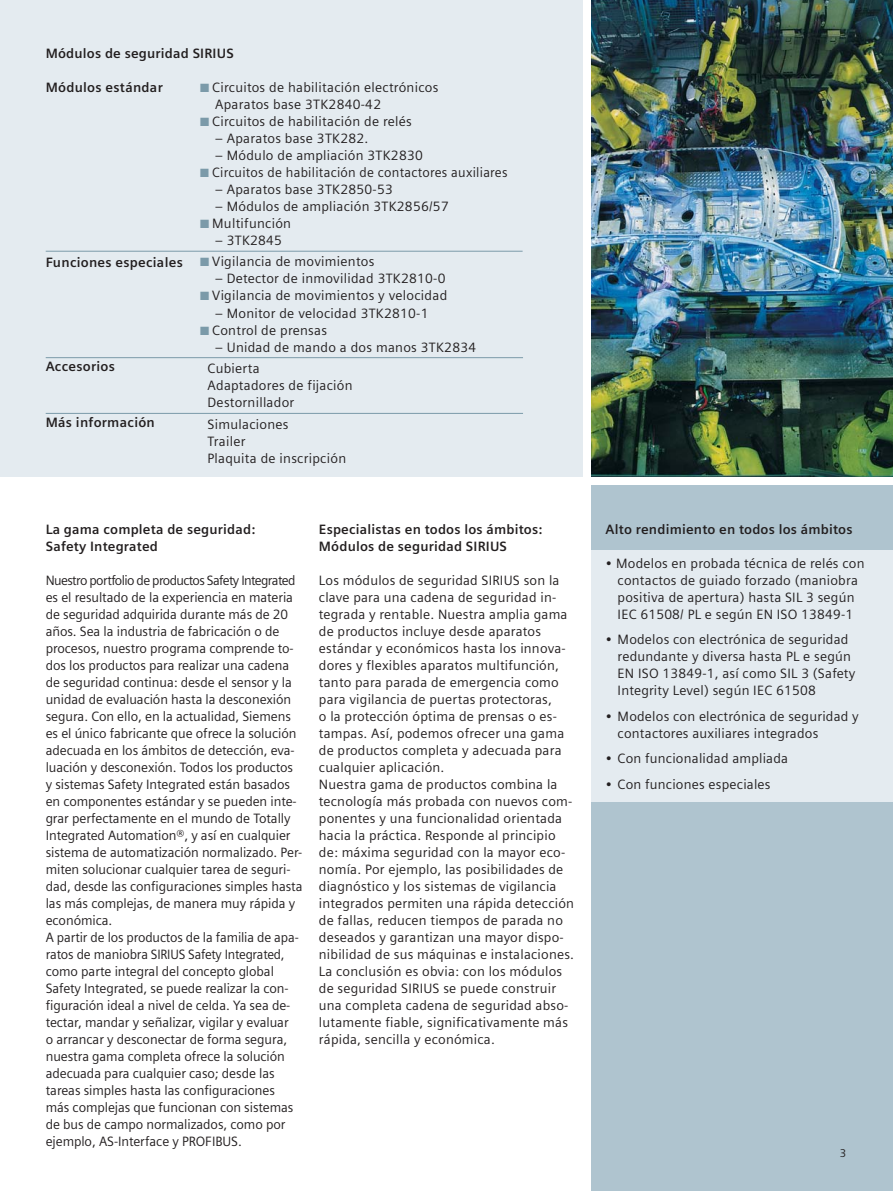
<style>
.page{position:relative;width:893px;height:1191px;background:#fff}
.page>*{position:absolute;margin:0;border:0;box-sizing:border-box;transform-origin:0 0}
.t1{font:13.5px/17px "Siemens Sans";letter-spacing:.015em;color:#231f20}
.t2{font:13.5px/17px "Siemens Sans";letter-spacing:-.005em;color:#231f20}
.t3{font:700 13.5px/17px "Siemens Sans";letter-spacing:.015em;color:#231f20}
.t4{font:11.25px "Siemens Sans";color:#231f20}
.s1{color:#7b9aa9}
</style>
<div class="page">
<div style="left:0;top:0;width:583px;height:476px;background:#e4ebf0"></div>
<div style="left:591px;top:485px;width:302px;height:705px;background:#afc4cf"></div>
<div style="left:591px;top:550px;width:302px;height:251px;background:#e4ebf0"></div>
<hr style="left:46px;top:251px;width:477px;height:1px;background:#7b9aa9">
<hr style="left:46px;top:357px;width:477px;height:1px;background:#7b9aa9">
<hr style="left:46px;top:413px;width:477px;height:1px;background:#7b9aa9">
<img style="left:591px;top:0;width:302px;height:476px">
<p class="t3" style="left:46px;top:46px;width:190px">Módulos de seguridad SIRIUS</p>
<p class="t3" style="left:46px;top:80px;width:119px">Módulos estándar</p>
<p class="t1" style="left:215px;top:79px;width:225px;text-indent:-15px"><span class="s1">■</span> Circuitos de habilitación electrónicos<br>Aparatos base 3TK2840-42</p>
<p class="t1" style="left:200px;top:113px;width:213px"><span class="s1">■</span> Circuitos de habilitación de relés</p>
<p class="t1" style="left:215px;top:130px;width:155px">– Aparatos base 3TK282.</p>
<p class="t1" style="left:215px;top:147px;width:209px">– Módulo de ampliación 3TK2830</p>
<p class="t1" style="left:200px;top:164px;width:309px"><span class="s1">■</span> Circuitos de habilitación de contactores auxiliares</p>
<p class="t1" style="left:215px;top:181px;width:179px">– Aparatos base 3TK2850-53</p>
<p class="t1" style="left:215px;top:198px;width:235px">– Módulos de ampliación 3TK2856/57</p>
<p class="t1" style="left:200px;top:215px;width:92px"><span class="s1">■</span> Multifunción</p>
<p class="t1" style="left:215px;top:232px;width:68px">– 3TK2845</p>
<p class="t1" style="left:200px;top:254px;width:176px"><span class="s1">■</span> Vigilancia de movimientos</p>
<p class="t1" style="left:215px;top:271px;width:232px">– Detector de inmovilidad 3TK2810-0</p>
<p class="t1" style="left:200px;top:288px;width:249px"><span class="s1">■</span> Vigilancia de movimientos y velocidad</p>
<p class="t1" style="left:215px;top:305px;width:215px">– Monitor de velocidad 3TK2810-1</p>
<p class="t1" style="left:200px;top:322px;width:128px"><span class="s1">■</span> Control de prensas</p>
<p class="t1" style="left:207px;top:337px;width:270px;line-height:21.5px;text-indent:8px">– Unidad de mando a dos manos 3TK2834<br>Cubierta</p>
<p class="t1" style="left:207px;top:377px;width:147px">Adaptadores de fijación<br>Destornillador</p>
<p class="t1" style="left:207px;top:416px;width:140px">Simulaciones<br>Trailer<br>Plaquita de inscripción</p>
<p class="t3" style="left:46px;top:254px;width:139px">Funciones especiales</p>
<p class="t3" style="left:46px;top:358px;width:71px">Accesorios</p>
<p class="t3" style="left:46px;top:414px;width:111px">Más información</p>
<p class="t3" style="left:46px;top:521px;width:211px">La gama completa de seguridad:<br>Safety Integrated</p>
<p class="t2" style="left:46px;top:572px;width:258px">Nuestro portfolio de productos Safety Integrated es el resultado de la experiencia en materia de seguridad adquirida durante más de 20 años. Sea la industria de fabricación o de procesos, nuestro programa comprende to&shy;dos los productos para realizar una cadena de seguridad continua: desde el sensor y la unidad de evaluación hasta la desconexión segura. Con ello, en la actualidad, Siemens es el único fabricante que ofrece la solución adecuada en los ámbitos de detección, eva&shy;luación y desconexión. Todos los productos y sistemas Safety Integrated están basados en componentes estándar y se pueden inte&shy;grar perfectamente en el mundo de Totally Integrated Automation®, y así en cualquier sistema de automatización normalizado. Per&shy;miten solucionar cualquier tarea de seguri&shy;dad, desde las configuraciones simples hasta las más complejas, de manera muy rápida y económica.<br>A partir de los productos de la familia de apa&shy;ratos de maniobra SIRIUS Safety Integrated, como parte integral del concepto global Safety Integrated, se puede realizar la con&shy;figuración ideal a nivel de celda. Ya sea de&shy;tectar, mandar y señalizar, vigilar y evaluar<br>o arrancar y desconectar de forma segura, nuestra gama completa ofrece la solución adecuada para cualquier caso; desde las tareas simples hasta las configuraciones<br>más complejas que funcionan con sistemas de bus de campo normalizados, como por ejemplo, AS-Interface y PROFIBUS.</p>
<p class="t3" style="left:319px;top:521px;width:225px">Especialistas en todos los ámbitos:<br>Módulos de seguridad SIRIUS</p>
<p class="t1" style="left:319px;top:572px;width:257px">Los módulos de seguridad SIRIUS son la clave para una cadena de seguridad in&shy;tegrada y rentable. Nuestra amplia gama de productos incluye desde aparatos estándar y económicos hasta los innova&shy;dores y flexibles aparatos multifunción, tanto para parada de emergencia como para vigilancia de puertas protectoras,<br>o la protección óptima de prensas o es&shy;tampas. Así, podemos ofrecer una gama de productos completa y adecuada para cualquier aplicación.<br>Nuestra gama de productos combina la tecnología más probada con nuevos com&shy;ponentes y una funcionalidad orientada hacia la práctica. Responde al principio de: máxima seguridad con la mayor eco&shy;nomía. Por ejemplo, las posibilidades de diagnóstico y los sistemas de vigilancia integrados permiten una rápida detección de fallas, reducen tiempos de parada no deseados y garantizan una mayor dispo&shy;nibilidad de sus máquinas e instalaciones.<br>La conclusión es obvia: con los módulos de seguridad SIRIUS se puede construir una completa cadena de seguridad abso&shy;lutamente fiable, significativamente más rápida, sencilla y económica.</p>
<p class="t3" style="left:606px;top:521px;width:248px">Alto rendimiento en todos los ámbitos</p>
<p class="t1" style="left:606px;top:555px;width:260px;text-align:center">• Modelos en probada técnica de relés con contactos de guiado forzado (maniobra positiva de apertura) hasta SIL 3 según IEC 61508/ PL e según EN ISO 13849-1</p>
<p class="t1" style="left:618px;top:631px;width:239px;text-indent:-12px">• Modelos con electrónica de seguridad redundante y diversa hasta PL e según EN ISO 13849-1, así como SIL 3 (Safety Integrity Level) según IEC 61508</p>
<p class="t1" style="left:618px;top:708px;width:243px;text-indent:-12px">• Modelos con electrónica de seguridad y contactores auxiliares integrados</p>
<p class="t1" style="left:606px;top:751px;width:184px">• Con funcionalidad ampliada</p>
<p class="t1" style="left:606px;top:776px;width:166px">• Con funciones especiales</p>
<p class="t4" style="left:840px;top:1147px;width:8px">3</p>
</div>
